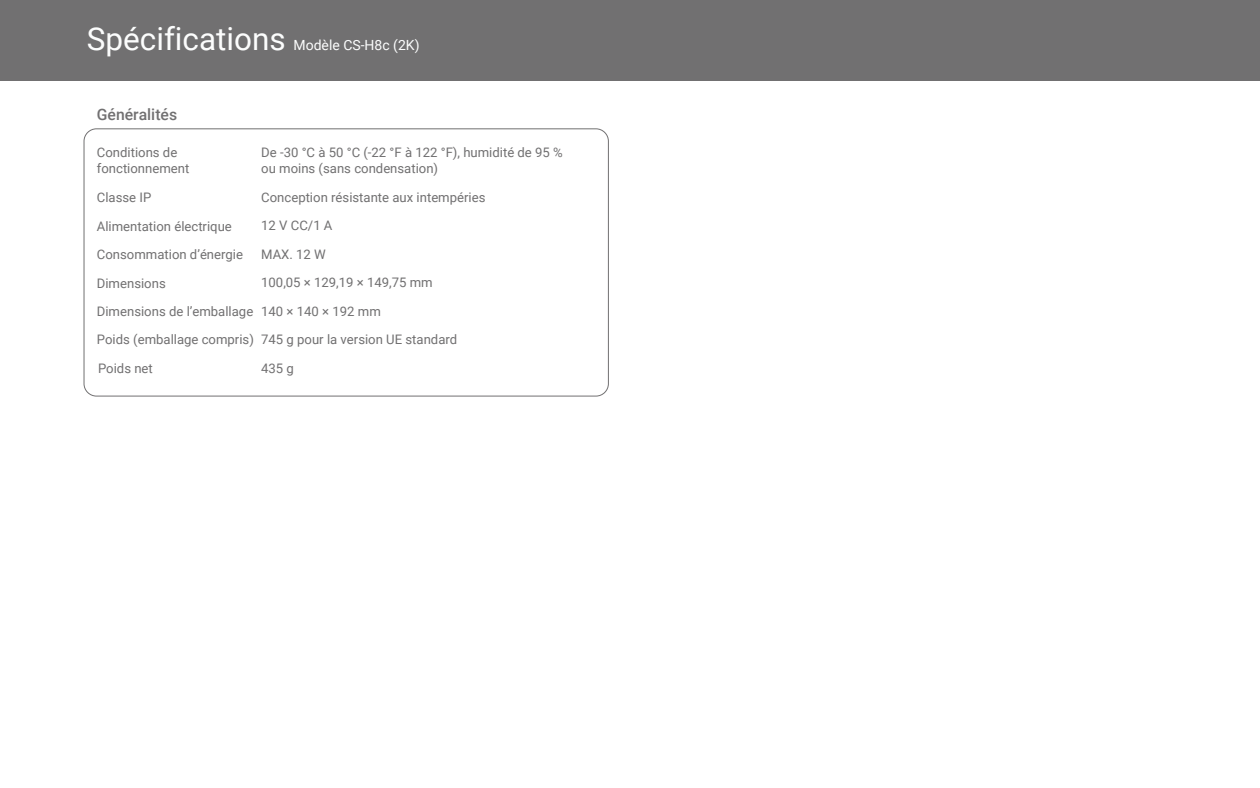
<style>
.page{position:relative;width:1260px;height:788px;background:#fff}
.page>*{position:absolute;margin:0;border:0;box-sizing:border-box;transform-origin:0 0}
.t1{font:31.5px "Roboto";color:#fcfdfd}
.t2{font:500 15.75px "Roboto";color:#717071}
.t3{font:14px "Roboto";color:#fcfdfd}
.t4{font:13.12px/28.6px "Roboto";color:#717071}
</style>
<div class="page">
<div style="left:0;top:0;width:1260px;height:80px;background:#717071"></div>
<div style="left:84px;top:128px;width:525px;height:268px;border:1px solid #717071;border-radius:12px"></div>
<h1 class="t1" style="left:87px;top:16px;width:200px">Spécifications</h1>
<p class="t3" style="left:294px;top:35px;width:128px">Modèle CS-H8c (2K)</p>
<p class="t2" style="left:97px;top:103px;width:82px">Généralités</p>
<p class="t4" style="left:97px;top:144px;width:94px;line-height:15.8px">Conditions de fonctionnement</p>
<p class="t4" style="left:261px;top:144px;width:303px;line-height:15.8px">De -30 °C à 50 °C (-22 °F à 122 °F), humidité de 95 % ou moins (sans condensation)</p>
<p class="t4" style="left:97px;top:182px;width:56px">Classe IP</p>
<p class="t4" style="left:261px;top:182px;width:226px">Conception résistante aux intempéries</p>
<p class="t4" style="left:97px;top:211px;width:137px">Alimentation électrique</p>
<p class="t4" style="left:261px;top:211px;width:73px">12 V CC/1 A</p>
<p class="t4" style="left:97px;top:240px;width:148px">Consommation d’énergie</p>
<p class="t4" style="left:261px;top:239px;width:66px">MAX. 12 W</p>
<p class="t4" style="left:97px;top:268px;width:70px">Dimensions</p>
<p class="t4" style="left:261px;top:268px;width:173px">100,05 × 129,19 × 149,75 mm</p>
<p class="t4" style="left:97px;top:296px;width:285px">Dimensions de l’emballage 140 × 140 × 192 mm<br>Poids (emballage compris)<br>Poids net</p>
<p class="t4" style="left:261px;top:325px;width:198px">745 g pour la version UE standard<br>435 g</p>
</div>
